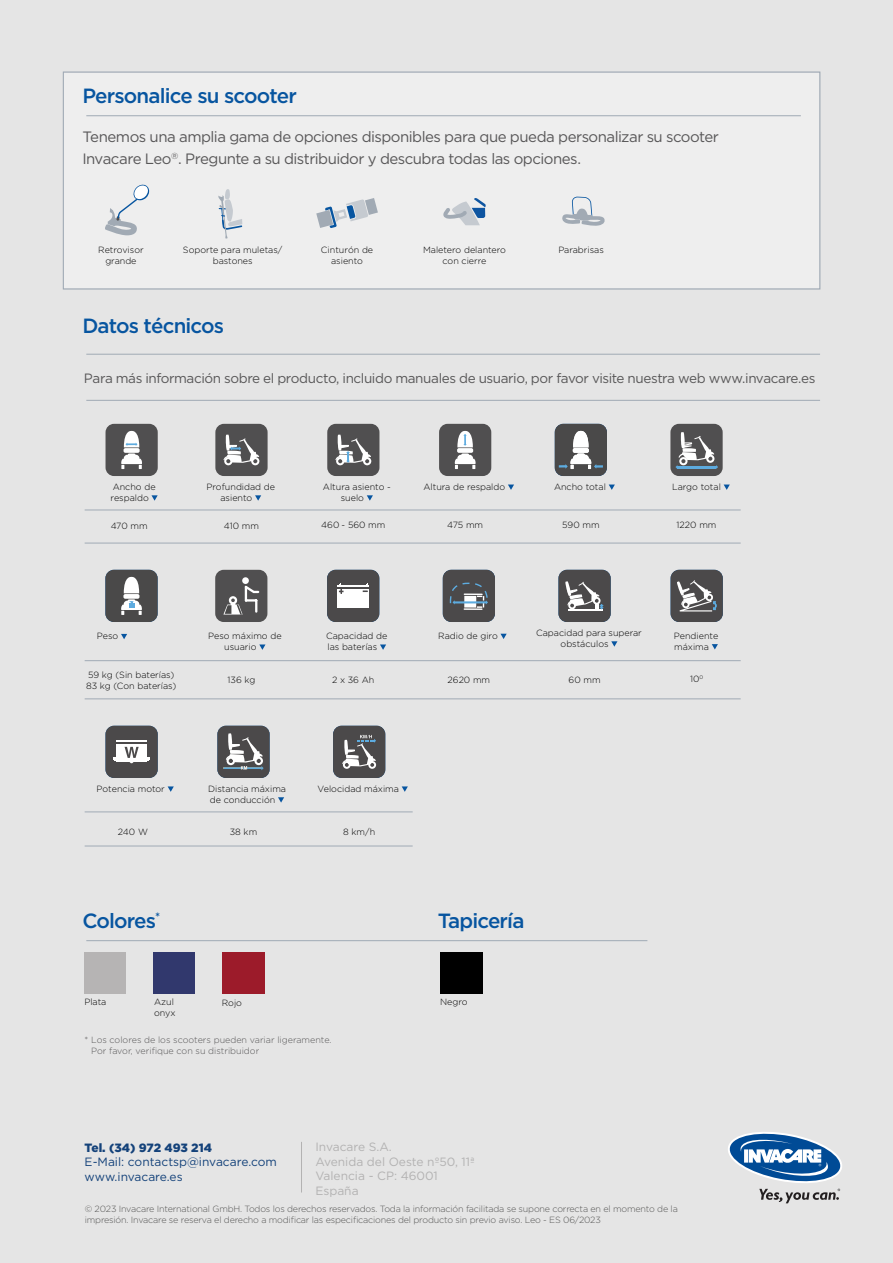
<style>
.page{position:relative;width:893px;height:1263px;background:#e5e5e5}
.page>*{position:absolute;margin:0;border:0;box-sizing:border-box;transform-origin:0 0}
.t1{font:500 20.55px "Gotham";letter-spacing:-.04em;color:#0755a0}
.t2{font:15px/21.9px "Gotham";letter-spacing:-.035em;color:#585758}
.t3{font:13.5px "Gotham";letter-spacing:-.03em;color:#585758}
.t4{font:12px/14.4px "Gotham";color:#b3b2b2}
.t5{font:12px/14.4px "Gotham";color:#14427a}
.t6{font:900 12px "Gotham";letter-spacing:-.01em;color:#14427a}
.t7{font:300 9px/10.8px "Gotham";color:#000}
.t8{font:300 9px/10.8px "Gotham";letter-spacing:-.02em;color:#575756}
.t9{font:300 9px/10.8px "Gotham";color:#585758}
</style>
<div class="page">
<div style="left:106px;top:424px;width:52px;height:52px;background:#504f50;border-radius:9px"></div>
<div style="left:124px;top:448px;width:16px;height:5px;background:#fff;border-radius:2px"></div>
<svg style="left:121px;top:453px;width:21px;height:16px"></svg>
<svg style="left:124px;top:430px;width:15px;height:17px"></svg>
<div style="left:215px;top:424px;width:53px;height:52px;background:#504f50;border-radius:9px"></div>
<svg style="left:223px;top:435px;width:36px;height:30px"></svg>
<div style="left:670px;top:424px;width:53px;height:52px;background:#504f50;border-radius:9px"></div>
<div style="left:327px;top:424px;width:52px;height:52px;background:#504f50;border-radius:9px"></div>
<svg style="left:335px;top:435px;width:36px;height:30px"></svg>
<div style="left:439px;top:424px;width:52px;height:52px;background:#504f50;border-radius:9px"></div>
<div style="left:457px;top:448px;width:16px;height:5px;background:#fff;border-radius:2px"></div>
<svg style="left:454px;top:453px;width:22px;height:16px"></svg>
<svg style="left:457px;top:430px;width:16px;height:17px"></svg>
<svg style="left:555px;top:424px;width:52px;height:52px;background:#6e6f70"></svg>
<svg style="left:151px;top:495px;width:7px;height:6px"></svg>
<svg style="left:255px;top:495px;width:6px;height:6px"></svg>
<svg style="left:367px;top:495px;width:6px;height:6px"></svg>
<svg style="left:508px;top:484px;width:6px;height:6px"></svg>
<svg style="left:609px;top:484px;width:6px;height:6px"></svg>
<svg style="left:724px;top:484px;width:6px;height:6px"></svg>
<hr style="left:85px;top:510px;width:656px;height:1px;background:#a0aab5">
<hr style="left:85px;top:543px;width:656px;height:1px;background:#a0aab5">
<hr style="left:85px;top:812px;width:328px;height:1px;background:#a0aab5">
<hr style="left:85px;top:846px;width:328px;height:1px;background:#a0aab5">
<svg style="left:675px;top:432px;width:43px;height:37px"></svg>
<hr style="left:677px;top:466px;width:39px;height:2px;background:#5dabdf">
<svg style="left:121px;top:634px;width:6px;height:5px"></svg>
<hr style="left:85px;top:660px;width:656px;height:1px;background:#a0aab5">
<hr style="left:85px;top:699px;width:656px;height:1px;background:#a0aab5">
<svg style="left:105px;top:570px;width:53px;height:52px;background:#6b6b6d"></svg>
<div style="left:85px;top:952px;width:41px;height:41px;background:#b6b4b4"></div>
<div style="left:440px;top:952px;width:43px;height:41px;background:#000"></div>
<div style="left:153px;top:952px;width:42px;height:41px;background:#31386d"></div>
<div style="left:222px;top:952px;width:42px;height:41px;background:#9c1b2a"></div>
<hr style="left:86px;top:940px;width:561px;height:1px;background:#a0aab5">
<div style="left:63px;top:72px;width:757px;height:217px;background:#eee"></div>
<div style="left:63px;top:72px;width:757px;height:217px;border:1px solid #a0aab5"></div>
<hr style="left:86px;top:115px;width:715px;height:1px;background:#a0aab5">
<hr style="left:86px;top:354px;width:734px;height:1px;background:#a0aab5">
<svg style="left:105px;top:184px;width:45px;height:51px"></svg>
<svg style="left:218px;top:189px;width:24px;height:50px"></svg>
<svg style="left:316px;top:198px;width:62px;height:30px"></svg>
<svg style="left:443px;top:198px;width:43px;height:27px"></svg>
<svg style="left:562px;top:197px;width:43px;height:29px"></svg>
<hr style="left:86px;top:400px;width:734px;height:1px;background:#a0aab5">
<svg style="left:259px;top:644px;width:6px;height:6px"></svg>
<svg style="left:380px;top:644px;width:6px;height:6px"></svg>
<svg style="left:500px;top:634px;width:7px;height:5px"></svg>
<svg style="left:611px;top:641px;width:6px;height:6px"></svg>
<div style="left:215px;top:570px;width:52px;height:52px;background:#504f50;border-radius:9px"></div>
<svg style="left:327px;top:570px;width:52px;height:52px;background:#7a797a"></svg>
<hr style="left:337px;top:587px;width:33px;height:2px;background:#4b494a">
<svg style="left:443px;top:570px;width:52px;height:52px;background:#5b5d60"></svg>
<svg style="left:558px;top:570px;width:53px;height:52px;background:#69696a"></svg>
<div style="left:242px;top:577px;width:7px;height:7px;background:#fff;border-radius:50%"></div>
<svg style="left:223px;top:585px;width:37px;height:29px"></svg>
<svg style="left:712px;top:644px;width:6px;height:5px"></svg>
<svg style="left:671px;top:570px;width:52px;height:52px;background:#676668"></svg>
<svg style="left:168px;top:786px;width:6px;height:6px"></svg>
<svg style="left:106px;top:726px;width:52px;height:52px;background:#737273"></svg>
<svg style="left:278px;top:797px;width:6px;height:6px"></svg>
<svg style="left:217px;top:726px;width:53px;height:52px;background:#6a6b6d"></svg>
<svg style="left:402px;top:786px;width:6px;height:6px"></svg>
<svg style="left:333px;top:726px;width:52px;height:52px;background:#656566"></svg>
<svg style="left:728px;top:1132px;width:114px;height:71px"></svg>
<hr style="left:301px;top:1142px;width:1px;height:50px;background:#b3b2b2">
<h1 class="t1" style="left:82px;top:84px;width:216px">Personalice su scooter</h1>
<h2 class="t2" style="left:82px;top:126px;width:638px">Tenemos una amplia gama de opciones disponibles para que pueda personalizar su scooter<br>Invacare Leo<sup>®</sup>. Pregunte a su distribuidor y descubra todas las opciones.</h2>
<p class="t7" style="left:98px;top:244px;width:47px;text-align:center">Retrovisor grande</p>
<p class="t7" style="left:183px;top:244px;width:101px;text-align:center">Soporte para muletas/ bastones</p>
<p class="t7" style="left:321px;top:244px;width:54px;text-align:center">Cinturón de asiento</p>
<p class="t7" style="left:423px;top:244px;width:85px;text-align:center">Maletero delantero con cierre</p>
<p class="t7" style="left:558px;top:244px;width:47px">Parabrisas</p>
<h1 class="t1" style="left:82px;top:314px;width:143px">Datos técnicos</h1>
<h3 class="t3" style="left:84px;top:371px;width:733px">Para más información sobre el producto, incluido manuales de usuario, por favor visite nuestra web www.invacare.es</h3>
<p class="t7" style="left:111px;top:481px;width:46px">Ancho de respaldo</p>
<p class="t7" style="left:220px;top:481px;width:56px;text-indent:-14px">Profundidad de asiento</p>
<p class="t7" style="left:341px;top:481px;width:52px;text-indent:-18px">Altura asiento - suelo</p>
<p class="t7" style="left:423px;top:481px;width:83px">Altura de respaldo</p>
<p class="t7" style="left:554px;top:481px;width:53px">Ancho total</p>
<p class="t7" style="left:672px;top:481px;width:50px">Largo total</p>
<p class="t7" style="left:111px;top:520px;width:38px">470 mm</p>
<p class="t7" style="left:224px;top:520px;width:37px">410 mm</p>
<p class="t7" style="left:321px;top:520px;width:66px">460 - 560 mm</p>
<p class="t7" style="left:447px;top:520px;width:37px">475 mm</p>
<p class="t7" style="left:562px;top:520px;width:39px">590 mm</p>
<p class="t7" style="left:677px;top:520px;width:41px">1220 mm</p>
<p class="t7" style="left:97px;top:631px;width:23px">Peso</p>
<p class="t7" style="left:86px;top:669px;width:92px">59 kg (Sin baterías)<br>83 kg (Con baterías)</p>
<p class="t7" style="left:224px;top:630px;width:59px;text-indent:-16px">Peso máximo de usuario</p>
<p class="t7" style="left:326px;top:630px;width:63px">Capacidad de las baterías</p>
<p class="t7" style="left:438px;top:630px;width:61px">Radio de giro</p>
<p class="t7" style="left:561px;top:627px;width:83px;text-indent:-24px">Capacidad para superar obstáculos</p>
<p class="t7" style="left:228px;top:675px;width:29px">136 kg</p>
<p class="t7" style="left:332px;top:675px;width:44px">2 x 36 Ah</p>
<p class="t7" style="left:448px;top:675px;width:44px">2620 mm</p>
<p class="t7" style="left:569px;top:675px;width:33px">60 mm</p>
<p class="t7" style="left:674px;top:630px;width:46px">Pendiente máxima</p>
<p class="t7" style="left:690px;top:673px;width:15px">10<sup>0</sup></p>
<p class="t7" style="left:97px;top:783px;width:70px">Potencia motor</p>
<p class="t7" style="left:118px;top:827px;width:32px">240 W</p>
<h1 class="t1" style="left:82px;top:909px;width:80px">Colores<sup>*</sup></h1>
<p class="t7" style="left:208px;top:783px;width:80px">Distancia máxima de conducción</p>
<p class="t7" style="left:230px;top:827px;width:29px">38 km</p>
<p class="t7" style="left:318px;top:783px;width:83px">Velocidad máxima</p>
<p class="t7" style="left:343px;top:827px;width:33px">8 km/h</p>
<h1 class="t1" style="left:438px;top:909px;width:88px">Tapicería</h1>
<p class="t7" style="left:84px;top:997px;width:24px">Plata</p>
<p class="t7" style="left:154px;top:997px;width:21px">Azul</p>
<p class="t7" style="left:440px;top:997px;width:29px">Negro</p>
<p class="t7" style="left:154px;top:1007px;width:23px">onyx</p>
<p class="t7" style="left:222px;top:997px;width:22px">Rojo</p>
<p class="t9" style="left:91px;top:1035px;width:242px;text-indent:-7px">* Los colores de los scooters pueden variar ligeramente.<br>Por favor, verifique con su distribuidor</p>
<h3 class="t6" style="left:85px;top:1139px;width:129px">Tel. (34) 972 493 214</h3>
<h3 class="t5" style="left:85px;top:1155px;width:194px">E-Mail: contactsp@invacare.com www.invacare.es</h3>
<h3 class="t4" style="left:315px;top:1140px;width:161px">Invacare S.A.<br>Avenida del Oeste nº50, 11ª<br>Valencia - CP: 46001<br>España</h3>
<p class="t8" style="left:85px;top:1203px;width:594px">© 2023 Invacare International GmbH. Todos los derechos reservados. Toda la información facilitada se supone correcta en el momento de la impresión. Invacare se reserva el derecho a modificar las especificaciones del producto sin previo aviso. Leo - ES 06/2023</p>
</div>
